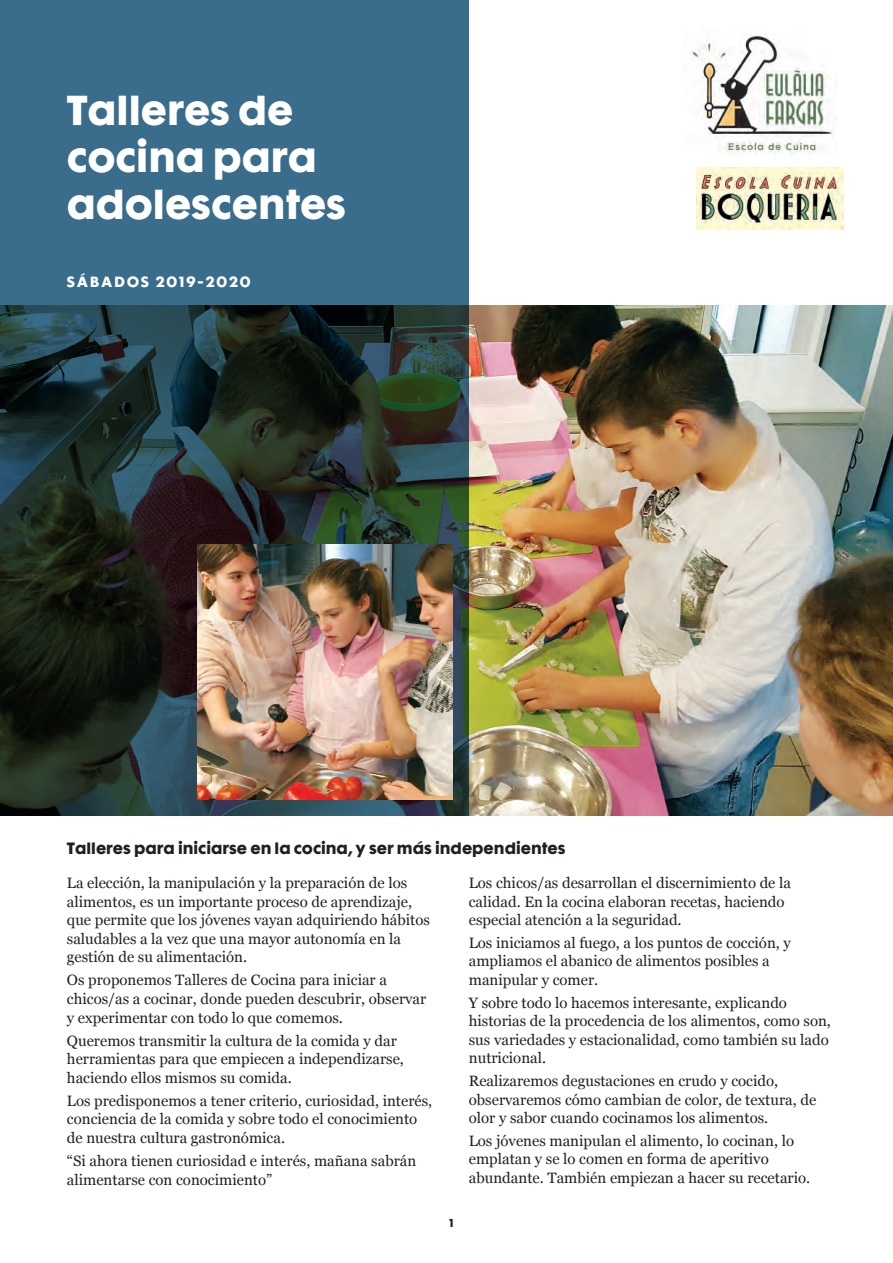
<style>
.page{position:relative;width:893px;height:1263px;background:#fff}
.page>*{position:absolute;margin:0;border:0;box-sizing:border-box;transform-origin:0 0}
.t1{font:700 38.25px/47.2px "Futura HEMA Pro OT";color:#fff}
.t2{font:15px/18.6px "Georgia";color:#231f20}
.t3{font:700 15px "Futura HEMA Pro OT";color:#231f20}
.t4{font:700 13.5px "Futura HEMA Pro OT";letter-spacing:.12em;color:#fff}
.t5{font:700 10.5px "Futura HEMA Pro OT";color:#231f20}
</style>
<div class="page">
<img style="left:469px;top:305px;width:424px;height:510px">
<svg style="left:0;top:0;width:469px;height:815px;background:#2c4b57"></svg>
<img style="left:198px;top:544px;width:255px;height:255px">
<img style="left:697px;top:168px;width:146px;height:61px">
<img style="left:690px;top:33px;width:143px;height:123px">
<h1 class="t1" style="left:67px;top:86px;width:281px">Talleres de cocina para adolescentes</h1>
<p class="t4" style="left:67px;top:273px;width:185px">SÁBADOS 2019-2020</p>
<p class="t3" style="left:67px;top:838px;width:500px">Talleres para iniciarse en la cocina, y ser más independientes</p>
<p class="t2" style="left:67px;top:873px;width:365px">La elección, la manipulación y la preparación de los alimentos, es un importante proceso de aprendizaje, que permite que los jóvenes vayan adquiriendo hábitos saludables a la vez que una mayor autonomía en la gestión de su alimentación.</p>
<p class="t2" style="left:67px;top:970px;width:361px">Os proponemos Talleres de Cocina para iniciar a chicos/as a cocinar, donde pueden descubrir, observar y experimentar con todo lo que comemos.</p>
<p class="t2" style="left:67px;top:1030px;width:339px">Queremos transmitir la cultura de la comida y dar herramientas para que empiecen a independizarse, haciendo ellos mismos su comida.</p>
<p class="t2" style="left:67px;top:1091px;width:367px">Los predisponemos a tener criterio, curiosidad, interés, conciencia de la comida y sobre todo el conocimiento de nuestra cultura gastronómica.</p>
<p class="t2" style="left:67px;top:1151px;width:351px">“Si ahora tienen curiosidad e interés, mañana sabrán alimentarse con conocimiento”</p>
<p class="t5" style="left:449px;top:1216px;width:6px">1</p>
<p class="t2" style="left:469px;top:873px;width:324px">Los chicos/as desarrollan el discernimiento de la calidad. En la cocina elaboran recetas, haciendo especial atención a la seguridad.</p>
<p class="t2" style="left:469px;top:933px;width:324px">Los iniciamos al fuego, a los puntos de cocción, y ampliamos el abanico de alimentos posibles a manipular y comer.</p>
<p class="t2" style="left:469px;top:992px;width:364px">Y sobre todo lo hacemos interesante, explicando historias de la procedencia de los alimentos, como son, sus variedades y estacionalidad, como también su lado nutricional.</p>
<p class="t2" style="left:469px;top:1071px;width:349px">Realizaremos degustaciones en crudo y cocido, observaremos cómo cambian de color, de textura, de olor y sabor cuando cocinamos los alimentos.</p>
<p class="t2" style="left:469px;top:1131px;width:343px">Los jóvenes manipulan el alimento, lo cocinan, lo emplatan y se lo comen en forma de aperitivo abundante. También empiezan a hacer su recetario.</p>
</div>
